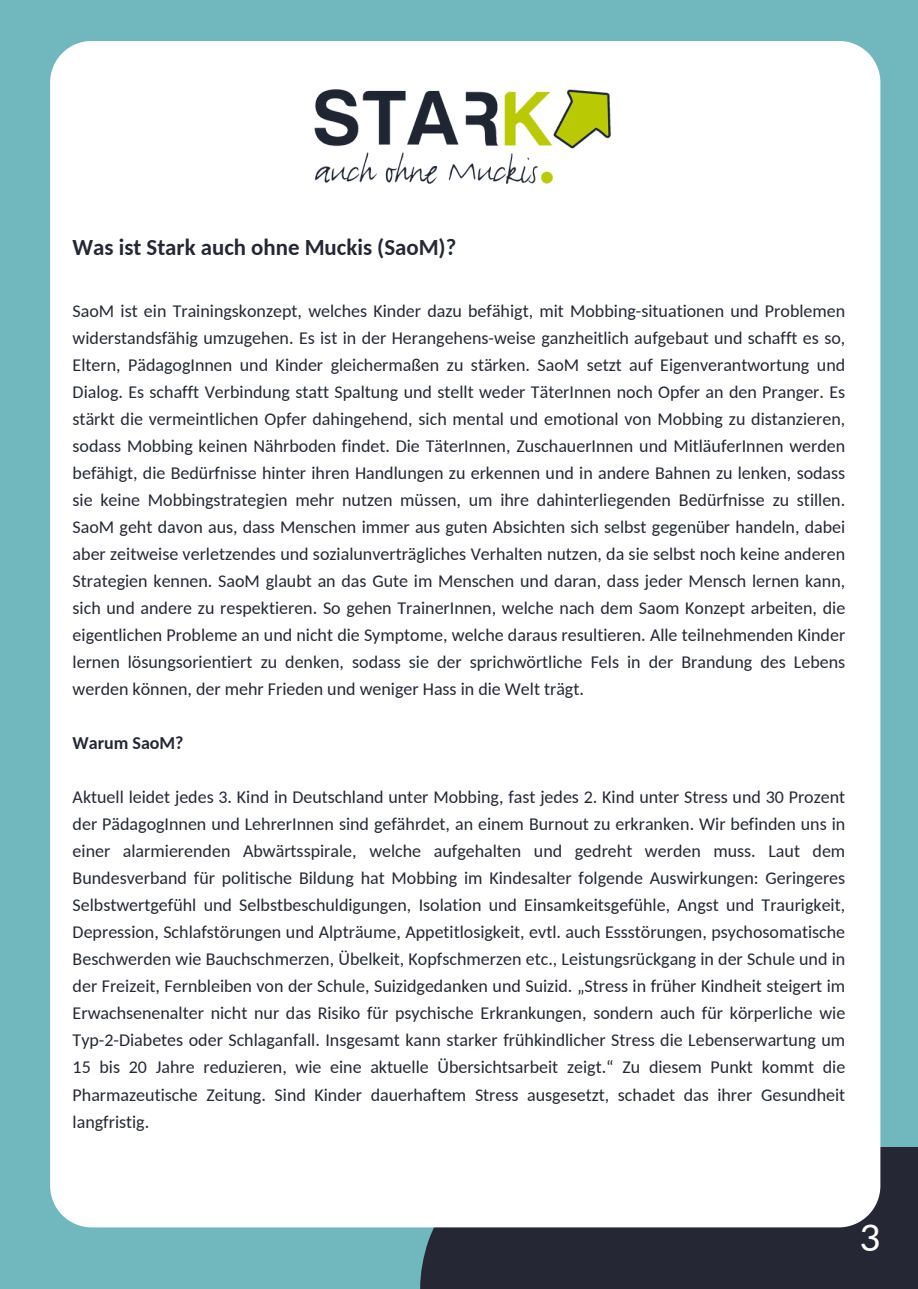
<style>
.page{position:relative;width:918px;height:1289px;background:#fff}
.page>*{position:absolute;margin:0;border:0;box-sizing:border-box;transform-origin:0 0}
.t1{font:41.25px "Carlito";color:#fff}
.t2{font:700 22.8px "Carlito";color:#252834}
.t3{font:18px/27px "Carlito";color:#252834;text-align:justify}
.t4{font:700 18px "Carlito";color:#252834}
</style>
<div class="page">
<div style="left:0;top:0;width:918px;height:1288px;background:#70b7be"></div>
<div style="left:420px;top:1146px;width:498px;height:142px;background:#252834"></div>
<div style="left:50px;top:41px;width:830px;height:1186px;background:#fff"></div>
<img style="left:302px;top:59px;width:314px;height:152px">
<p class="t2" style="left:73px;top:238px;width:385px">Was ist Stark auch ohne Muckis (SaoM)?</p>
<p class="t3" style="left:73px;top:299px;width:774px">SaoM ist ein Trainingskonzept, welches Kinder dazu befähigt, mit Mobbing-situationen und Problemen widerstandsfähig umzugehen. Es ist in der Herangehens-weise ganzheitlich aufgebaut und schafft es so, Eltern, PädagogInnen und Kinder gleichermaßen zu stärken. SaoM setzt auf Eigenverantwortung und Dialog. Es schafft Verbindung statt Spaltung und stellt weder TäterInnen noch Opfer an den Pranger. Es stärkt die vermeintlichen Opfer dahingehend, sich mental und emotional von Mobbing zu distanzieren, sodass Mobbing keinen Nährboden findet. Die TäterInnen, ZuschauerInnen und MitläuferInnen werden befähigt, die Bedürfnisse hinter ihren Handlungen zu erkennen und in andere Bahnen zu lenken, sodass sie keine Mobbingstrategien mehr nutzen müssen, um ihre dahinterliegenden Bedürfnisse zu stillen.<br>SaoM geht davon aus, dass Menschen immer aus guten Absichten sich selbst gegenüber handeln, dabei aber zeitweise verletzendes und sozialunverträgliches Verhalten nutzen, da sie selbst noch keine anderen Strategien kennen. SaoM glaubt an das Gute im Menschen und daran, dass jeder Mensch lernen kann, sich und andere zu respektieren. So gehen TrainerInnen, welche nach dem Saom Konzept arbeiten, die eigentlichen Probleme an und nicht die Symptome, welche daraus resultieren. Alle teilnehmenden Kinder lernen lösungsorientiert zu denken, sodass sie der sprichwörtliche Fels in der Brandung des Lebens werden können, der mehr Frieden und weniger Hass in die Welt trägt.</p>
<p class="t4" style="left:73px;top:735px;width:112px">Warum SaoM?</p>
<p class="t3" style="left:73px;top:785px;width:774px">Aktuell leidet jedes 3. Kind in Deutschland unter Mobbing, fast jedes 2. Kind unter Stress und 30 Prozent der PädagogInnen und LehrerInnen sind gefährdet, an einem Burnout zu erkranken. Wir befinden uns in einer alarmierenden Abwärtsspirale, welche aufgehalten und gedreht werden muss. Laut dem Bundesverband für politische Bildung hat Mobbing im Kindesalter folgende Auswirkungen: Geringeres Selbstwertgefühl und Selbstbeschuldigungen, Isolation und Einsamkeitsgefühle, Angst und Traurigkeit, Depression, Schlafstörungen und Alpträume, Appetitlosigkeit, evtl. auch Essstörungen, psychosomatische Beschwerden wie Bauchschmerzen, Übelkeit, Kopfschmerzen etc., Leistungsrückgang in der Schule und in der Freizeit, Fernbleiben von der Schule, Suizidgedanken und Suizid. „Stress in früher Kindheit steigert im Erwachsenenalter nicht nur das Risiko für psychische Erkrankungen, sondern auch für körperliche wie Typ-2-Diabetes oder Schlaganfall. Insgesamt kann starker frühkindlicher Stress die Lebenserwartung um 15 bis 20 Jahre reduzieren, wie eine aktuelle Übersichtsarbeit zeigt.“ Zu diesem Punkt kommt die Pharmazeutische Zeitung. Sind Kinder dauerhaftem Stress ausgesetzt, schadet das ihrer Gesundheit langfristig.</p>
<p class="t1" style="left:859px;top:1219px;width:22px">3</p>
</div>
